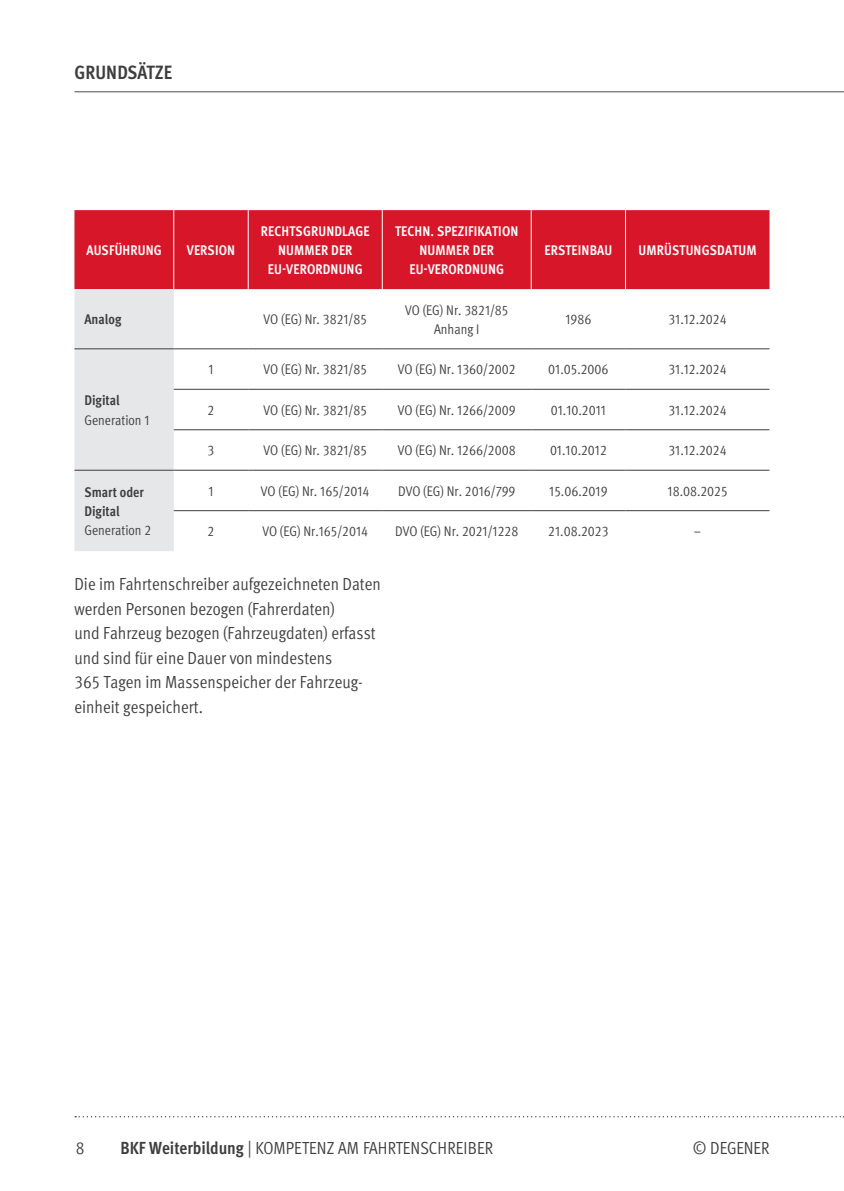
<style>
.page{position:relative;width:844px;height:1191px;background:#fff}
.page>*{position:absolute;margin:0;border:0;box-sizing:border-box;transform-origin:0 0}
.t1{font:700 condensed 19.25px "Meta Pro";color:#3e3e3f}
.t2{font:condensed 17.5px/24.5px "Meta Pro";color:#3e3e3f}
.t3{font:condensed 14px/19.2px "Meta Pro";color:#3e3e3f;text-align:center}
.t4{font:700 condensed 14px/19.2px "Meta Pro";letter-spacing:.01em;color:#fff;text-align:center}
.t5{font:700 condensed 14px/19.2px "Meta Pro";color:#3e3e3f}
.s1{font-weight:700}
</style>
<div class="page">
<hr style="left:74px;top:91px;width:769px;height:1px;background:#4b4c4d">
<svg style="left:75px;top:1116px;width:769px;height:1px"></svg>
<div style="left:74px;top:210px;width:695px;height:79px;background:#d71729"></div>
<div style="left:74px;top:289px;width:100px;height:262px;background:#e6e7e9"></div>
<hr style="left:74px;top:348px;width:100px;height:1px;background:#3e3e3f">
<hr style="left:174px;top:348px;width:74px;height:1px;background:#3e3e3f">
<hr style="left:248px;top:348px;width:134px;height:1px;background:#3e3e3f">
<hr style="left:382px;top:348px;width:149px;height:1px;background:#3e3e3f">
<hr style="left:531px;top:348px;width:94px;height:1px;background:#3e3e3f">
<hr style="left:625px;top:348px;width:144px;height:1px;background:#3e3e3f">
<hr style="left:174px;top:389px;width:74px;height:1px;background:#3e3e3f">
<hr style="left:248px;top:389px;width:134px;height:1px;background:#3e3e3f">
<hr style="left:382px;top:389px;width:149px;height:1px;background:#3e3e3f">
<hr style="left:531px;top:389px;width:94px;height:1px;background:#3e3e3f">
<hr style="left:625px;top:389px;width:144px;height:1px;background:#3e3e3f">
<hr style="left:174px;top:429px;width:74px;height:1px;background:#3e3e3f">
<hr style="left:248px;top:429px;width:134px;height:1px;background:#3e3e3f">
<hr style="left:382px;top:429px;width:149px;height:1px;background:#3e3e3f">
<hr style="left:531px;top:429px;width:94px;height:1px;background:#3e3e3f">
<hr style="left:625px;top:429px;width:144px;height:1px;background:#3e3e3f">
<hr style="left:74px;top:470px;width:100px;height:1px;background:#3e3e3f">
<hr style="left:174px;top:470px;width:74px;height:1px;background:#3e3e3f">
<hr style="left:248px;top:470px;width:134px;height:1px;background:#3e3e3f">
<hr style="left:382px;top:470px;width:149px;height:1px;background:#3e3e3f">
<hr style="left:531px;top:470px;width:94px;height:1px;background:#3e3e3f">
<hr style="left:625px;top:470px;width:144px;height:1px;background:#3e3e3f">
<hr style="left:173px;top:210px;width:1px;height:79px;background:#fff">
<hr style="left:248px;top:210px;width:1px;height:79px;background:#fff">
<hr style="left:382px;top:210px;width:1px;height:79px;background:#fff">
<hr style="left:530px;top:210px;width:1px;height:79px;background:#fff">
<hr style="left:625px;top:210px;width:1px;height:79px;background:#fff">
<hr style="left:174px;top:510px;width:74px;height:1px;background:#3e3e3f">
<hr style="left:248px;top:510px;width:134px;height:1px;background:#3e3e3f">
<hr style="left:382px;top:510px;width:149px;height:1px;background:#3e3e3f">
<hr style="left:531px;top:510px;width:94px;height:1px;background:#3e3e3f">
<hr style="left:625px;top:510px;width:144px;height:1px;background:#3e3e3f">
<h1 class="t1" style="left:75px;top:58px;width:99px">GRUNDSÄTZE</h1>
<p class="t4" style="left:86px;top:240px;width:77px">AUSFÜHRUNG</p>
<p class="t4" style="left:187px;top:240px;width:50px">VERSION</p>
<p class="t4" style="left:261px;top:220px;width:110px">RECHTSGRUNDLAGE<br>NUMMER DER<br>EU-VERORDNUNG</p>
<p class="t4" style="left:395px;top:220px;width:125px">TECHN. SPEZIFIKATION<br>NUMMER DER<br>EU-VERORDNUNG</p>
<p class="t4" style="left:544px;top:240px;width:69px">ERSTEINBAU</p>
<p class="t4" style="left:638px;top:240px;width:120px">UMRÜSTUNGSDATUM</p>
<p class="t5" style="left:84px;top:309px;width:38px">Analog</p>
<p class="t3" style="left:263px;top:309px;width:105px">VO (EG) Nr. 3821/85</p>
<p class="t3" style="left:405px;top:299px;width:105px">VO (EG) Nr. 3821/85<br>Anhang I</p>
<p class="t3" style="left:565px;top:309px;width:27px">1986</p>
<p class="t3" style="left:668px;top:309px;width:60px">31.12.2024</p>
<p class="t5" style="left:84px;top:390px;width:37px">Digital</p>
<p class="t3" style="left:84px;top:409px;width:67px">Generation 1</p>
<p class="t3" style="left:208px;top:359px;width:7px">1</p>
<p class="t3" style="left:263px;top:359px;width:105px">VO (EG) Nr. 3821/85</p>
<p class="t3" style="left:398px;top:359px;width:119px">VO (EG) Nr. 1360/2002</p>
<p class="t3" style="left:548px;top:359px;width:62px">01.05.2006</p>
<p class="t3" style="left:668px;top:359px;width:60px">31.12.2024</p>
<p class="t3" style="left:207px;top:399px;width:8px">2</p>
<p class="t3" style="left:263px;top:399px;width:105px">VO (EG) Nr. 3821/85</p>
<p class="t3" style="left:398px;top:399px;width:119px">VO (EG) Nr. 1266/2009</p>
<p class="t3" style="left:550px;top:399px;width:57px">01.10.2011</p>
<p class="t3" style="left:668px;top:399px;width:60px">31.12.2024</p>
<p class="t3" style="left:207px;top:440px;width:8px">3</p>
<p class="t3" style="left:263px;top:440px;width:105px">VO (EG) Nr. 3821/85</p>
<p class="t3" style="left:398px;top:440px;width:119px">VO (EG) Nr. 1266/2008</p>
<p class="t3" style="left:550px;top:440px;width:58px">01.10.2012</p>
<p class="t3" style="left:668px;top:440px;width:60px">31.12.2024</p>
<p class="t3" style="left:208px;top:480px;width:7px">1</p>
<p class="t3" style="left:261px;top:480px;width:110px">VO (EG) Nr. 165/2014</p>
<p class="t3" style="left:398px;top:480px;width:119px">DVO (EG) Nr. 2016/799</p>
<p class="t3" style="left:549px;top:480px;width:60px">15.06.2019</p>
<p class="t3" style="left:667px;top:480px;width:62px">18.08.2025</p>
<p class="t3" style="left:207px;top:521px;width:8px">2</p>
<p class="t3" style="left:262px;top:521px;width:107px">VO (EG) Nr.165/2014</p>
<p class="t3" style="left:395px;top:521px;width:125px">DVO (EG) Nr. 2021/1228</p>
<p class="t3" style="left:548px;top:521px;width:62px">21.08.2023</p>
<p class="t3" style="left:693px;top:521px;width:9px">–</p>
<p class="t2" style="left:74px;top:570px;width:308px">Die im Fahrtenschreiber aufgezeichneten Daten werden Personen bezogen (Fahrerdaten)<br>und Fahrzeug bezogen (Fahrzeugdaten) erfasst und sind für eine Dauer von mindestens<br>365 Tagen im Massenspeicher der Fahrzeug&shy;einheit gespeichert.</p>
<p class="t5" style="left:84px;top:481px;width:61px">Smart oder<br>Digital</p>
<p class="t3" style="left:84px;top:520px;width:68px">Generation 2</p>
<p class="t2" style="left:76px;top:1134px;width:10px">8</p>
<p class="t2" style="left:121px;top:1134px;width:374px"><span class="s1">BKF Weiterbildung</span> | KOMPETENZ AM FAHRTENSCHREIBER</p>
<p class="t2" style="left:692px;top:1134px;width:78px">© DEGENER</p>
</div>
